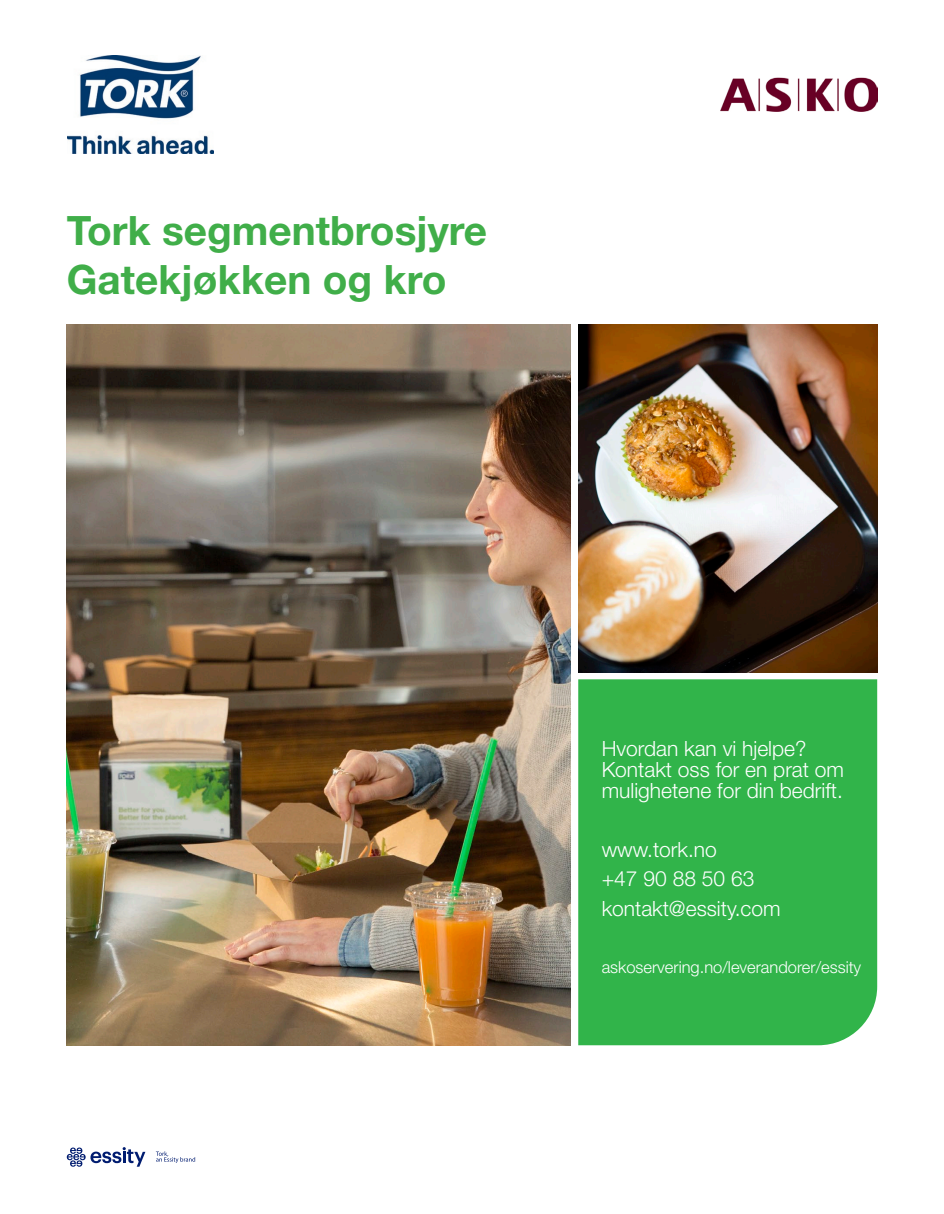
<style>
.page{position:relative;width:944px;height:1214px;background:#fff}
.page>*{position:absolute;margin:0;border:0;box-sizing:border-box;transform-origin:0 0}
.t1{font:700 40.5px "Helvetica Neue LT Std";color:#40ae49}
.Body_12_subhead{font:300 21px/21px "Helvetica Neue LT Std";color:#fff}
.t2{font:300 16.5px "Helvetica Neue LT Std";color:#fff}
</style>
<div class="page">
<img style="left:578px;top:324px;width:299px;height:348px">
<img style="left:67px;top:324px;width:503px;height:721px">
<div style="left:578px;top:679px;width:299px;height:366px;background:#31b44a"></div>
<img style="left:68px;top:55px;width:146px;height:99px">
<img style="left:720px;top:78px;width:157px;height:33px">
<svg style="left:67px;top:1147px;width:78px;height:19px"></svg>
<svg style="left:156px;top:1151px;width:39px;height:12px"></svg>
<p class="t1" style="left:67px;top:206px;width:422px">Tork segmentbrosjyre</p>
<p class="t1" style="left:67px;top:254px;width:381px">Gatekjøkken og kro</p>
<p class="Body_12_subhead" style="left:601px;top:737px;width:244px">Hvordan kan vi hjelpe?<br>Kontakt oss for en prat om mulighetene for din bedrift.</p>
<p class="Body_12_subhead" style="left:601px;top:838px;width:117px">www.tork.no</p>
<p class="Body_12_subhead" style="left:601px;top:867px;width:154px">+47 90 88 50 63</p>
<p class="Body_12_subhead" style="left:601px;top:897px;width:180px">kontakt@essity.com</p>
<p class="t2" style="left:601px;top:957px;width:261px">askoservering.no/leverandorer/essity</p>
</div>
